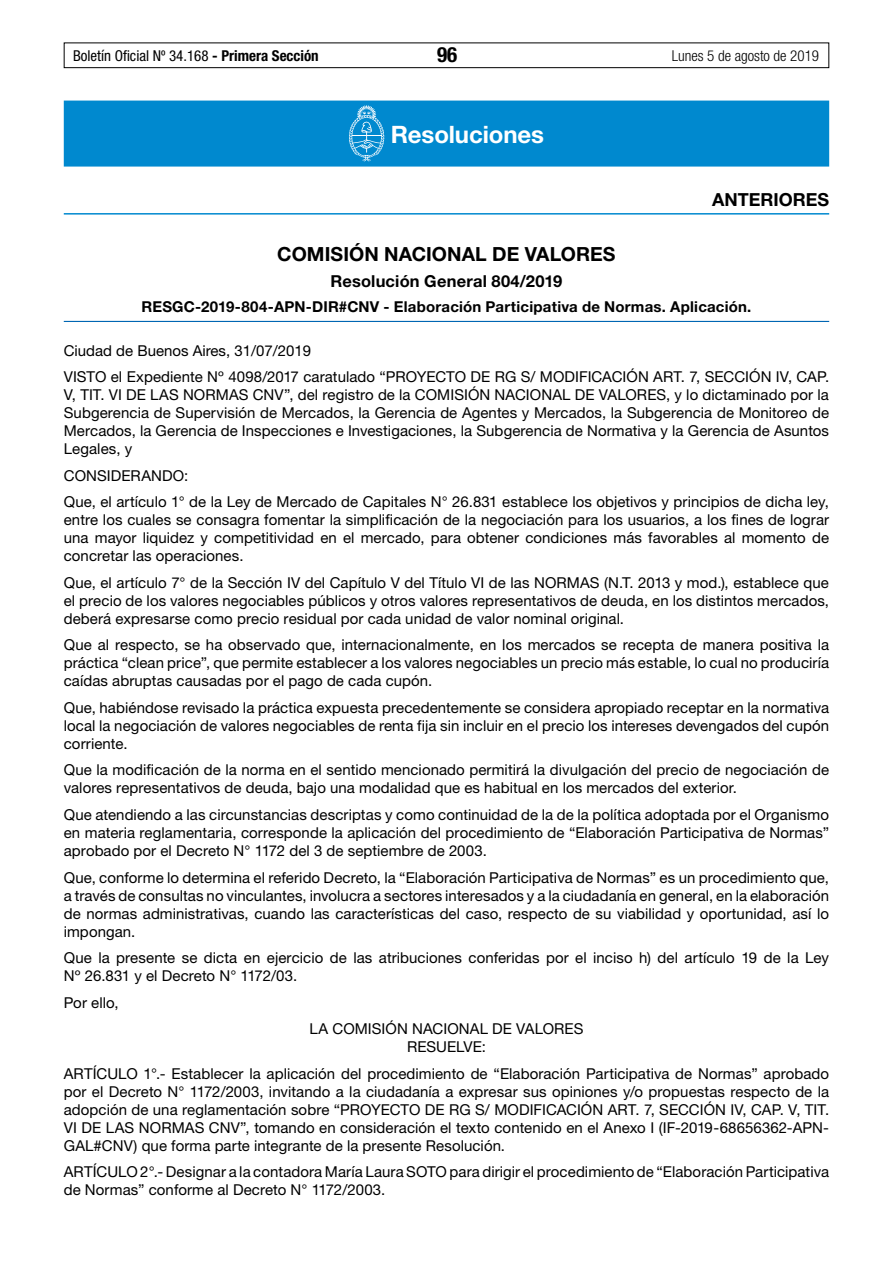
<style>
.page{position:relative;width:893px;height:1263px;background:#fff}
.page>*{position:absolute;margin:0;border:0;box-sizing:border-box;transform-origin:0 0}
.t1{font:700 24px "Helvetica Neue LT Std";letter-spacing:-.005em;color:#fff}
.t2{font:700 condensed 21px "Helvetica Neue LT Std";color:#000}
.t3{font:700 19.5px "Helvetica Neue LT Std";color:#000}
.t4{font:700 18px "Helvetica Neue LT Std";color:#000}
.t5{font:700 16.5px "Helvetica Neue LT Std";letter-spacing:.01em;color:#000}
.t6{font:15px/18px "Helvetica Neue LT Std";letter-spacing:.005em;color:#000;text-align:justify}
.t7{font:700 15px "Helvetica Neue LT Std";letter-spacing:.015em;color:#000}
.t8{font:condensed 15px "Helvetica Neue LT Std";color:#000}
.t9{font:300 condensed 15px "Helvetica Neue LT Std";color:#000}
.s1{font-weight:700}
</style>
<div class="page">
<div style="left:64px;top:43px;width:765px;height:25px;border:1px solid #000"></div>
<div style="left:64px;top:101px;width:765px;height:66px;background:#0089cf"></div>
<hr style="left:64px;top:213px;width:765px;height:2px;background:#0089cf">
<hr style="left:64px;top:321px;width:765px;height:1px;background:#0066b3">
<svg style="left:349px;top:105px;width:35px;height:56px"></svg>
<p class="t8" style="left:73px;top:47px;width:247px">Boletín Oficial Nº 34.168 <span class="s1">- Primera Sección</span></p>
<h2 class="t2" style="left:437px;top:42px;width:22px">96</h2>
<p class="t9" style="left:672px;top:47px;width:149px">Lunes 5 de agosto de 2019</p>
<h1 class="t1" style="left:391px;top:120px;width:155px">Resoluciones</h1>
<p class="t4" style="left:712px;top:188px;width:118px">ANTERIORES</p>
<h3 class="t3" style="left:277px;top:242px;width:340px">COMISIÓN NACIONAL DE VALORES</h3>
<p class="t5" style="left:331px;top:271px;width:233px">Resolución General 804/2019</p>
<p class="t7" style="left:141px;top:298px;width:611px">RESGC-2019-804-APN-DIR#CNV - Elaboración Participativa de Normas. Aplicación.</p>
<p class="t6" style="left:64px;top:337px;width:767px;line-height:26.5px">Ciudad de Buenos Aires, 31/07/2019<br>VISTO el Expediente Nº 4098/2017 caratulado “PROYECTO DE RG S/ MODIFICACIÓN ART. 7, SECCIÓN IV, CAP.</p>
<p class="t6" style="left:64px;top:386px;width:767px">V, TIT. VI DE LAS NORMAS CNV”, del registro de la COMISIÓN NACIONAL DE VALORES, y lo dictaminado por la Subgerencia de Supervisión de Mercados, la Gerencia de Agentes y Mercados, la Subgerencia de Monitoreo de Mercados, la Gerencia de Inspecciones e Investigaciones, la Subgerencia de Normativa y la Gerencia de Asuntos Legales, y</p>
<p class="t6" style="left:64px;top:462px;width:767px;line-height:26.5px">CONSIDERANDO:<br>Que, el artículo 1° de la Ley de Mercado de Capitales N° 26.831 establece los objetivos y principios de dicha ley,</p>
<p class="t6" style="left:64px;top:511px;width:767px">entre los cuales se consagra fomentar la simplificación de la negociación para los usuarios, a los fines de lograr una mayor liquidez y competitividad en el mercado, para obtener condiciones más favorables al momento de concretar las operaciones.</p>
<p class="t6" style="left:64px;top:573px;width:767px">Que, el artículo 7° de la Sección IV del Capítulo V del Título VI de las NORMAS (N.T. 2013 y mod.), establece que el precio de los valores negociables públicos y otros valores representativos de deuda, en los distintos mercados, deberá expresarse como precio residual por cada unidad de valor nominal original.</p>
<p class="t6" style="left:64px;top:636px;width:767px">Que al respecto, se ha observado que, internacionalmente, en los mercados se recepta de manera positiva la práctica “clean price”, que permite establecer a los valores negociables un precio más estable, lo cual no produciría caídas abruptas causadas por el pago de cada cupón.</p>
<p class="t6" style="left:64px;top:698px;width:767px">Que, habiéndose revisado la práctica expuesta precedentemente se considera apropiado receptar en la normativa local la negociación de valores negociables de renta fija sin incluir en el precio los intereses devengados del cupón corriente.</p>
<p class="t6" style="left:64px;top:761px;width:767px">Que la modificación de la norma en el sentido mencionado permitirá la divulgación del precio de negociación de valores representativos de deuda, bajo una modalidad que es habitual en los mercados del exterior.</p>
<p class="t6" style="left:64px;top:805px;width:767px">Que atendiendo a las circunstancias descriptas y como continuidad de la de la política adoptada por el Organismo en materia reglamentaria, corresponde la aplicación del procedimiento de “Elaboración Participativa de Normas” aprobado por el Decreto N° 1172 del 3 de septiembre de 2003.</p>
<p class="t6" style="left:64px;top:868px;width:767px">Que, conforme lo determina el referido Decreto, la “Elaboración Participativa de Normas” es un procedimiento que, a través de consultas no vinculantes, involucra a sectores interesados y a la ciudadanía en general, en la elaboración de normas administrativas, cuando las características del caso, respecto de su viabilidad y oportunidad, así lo impongan.</p>
<p class="t6" style="left:64px;top:948px;width:767px">Que la presente se dicta en ejercicio de las atribuciones conferidas por el inciso h) del artículo 19 de la Ley<br>Nº 26.831 y el Decreto N° 1172/03.</p>
<p class="t6" style="left:64px;top:993px;width:56px">Por ello,</p>
<p class="t6" style="left:310px;top:1019px;width:275px;text-align:center">LA COMISIÓN NACIONAL DE VALORES<br>RESUELVE:</p>
<p class="t6" style="left:64px;top:1064px;width:767px">ARTÍCULO 1°.- Establecer la aplicación del procedimiento de “Elaboración Participativa de Normas” aprobado por el Decreto N° 1172/2003, invitando a la ciudadanía a expresar sus opiniones y/o propuestas respecto de la adopción de una reglamentación sobre “PROYECTO DE RG S/ MODIFICACIÓN ART. 7, SECCIÓN IV, CAP. V, TIT.<br>VI DE LAS NORMAS CNV”, tomando en consideración el texto contenido en el Anexo I (IF-2019-68656362-APN-GAL#CNV) que forma parte integrante de la presente Resolución.</p>
<p class="t6" style="left:64px;top:1162px;width:767px">ARTÍCULO 2°.- Designar a la contadora María Laura SOTO para dirigir el procedimiento de “Elaboración Participativa de Normas” conforme al Decreto N° 1172/2003.</p>
</div>
